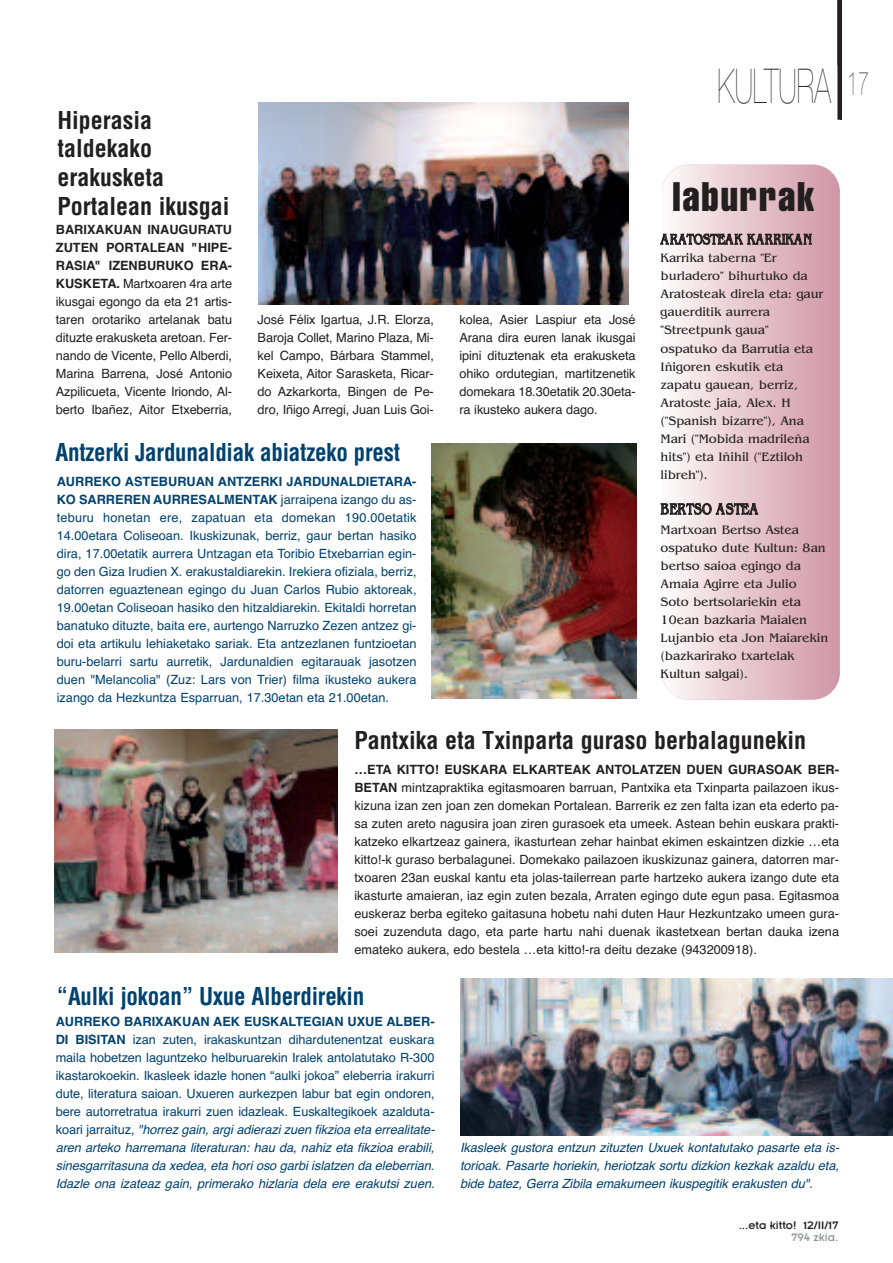
<style>
.page{position:relative;width:893px;height:1263px;background:#fff}
.page>*{position:absolute;margin:0;border:0;box-sizing:border-box;transform-origin:0 0}
.t1{font:200 48px "Helvetica Neue";color:#231f20;scale:.6 1}
.t2{font:extra-condensed 40.5px "Helvetica";letter-spacing:.045em;color:#231f20}
.t3{font:700 condensed 24px/28.8px "Helvetica";color:#231f20}
.t4{font:700 condensed 24px "Helvetica";letter-spacing:-.01em;color:#004270;scale:.96 1}
.t5{font:15.75px "Benguiat";letter-spacing:.035em;color:#231f20;scale:.8 1}
.t6{font:15px "Benguiat";letter-spacing:.055em;color:#231f20;scale:.8 1}
.t7{font:12.75px/18px "Helvetica";letter-spacing:-.01em;color:#231f20;text-align:justify}
.t8{font:12.75px/18px "Helvetica";color:#004270;text-align:justify}
.t9{font:12.75px/18px "Benguiat";color:#231f20}
.t10{font:italic 12.75px/18px "Helvetica";letter-spacing:-.005em;color:#004270;text-align:justify}
.t11{font:12px "Insignia";color:#231f20}
.t12{font:12px "Insignia";color:#939598}
.s1{font-weight:700}
.s2{font-style:italic}
</style>
<div class="page">
<div style="left:837px;top:0;width:5px;height:120px;background:#231f20"></div>
<img style="left:258px;top:103px;width:370px;height:201px">
<img style="left:432px;top:444px;width:204px;height:255px">
<div style="left:662px;top:165px;width:178px;height:534px;background:linear-gradient(to right,#fdf9fa,#d095a5);border-radius:27px"></div>
<img style="left:54px;top:729px;width:283px;height:223px">
<img style="left:461px;top:978px;width:432px;height:157px">
<h3 class="t3" style="left:58px;top:106px;width:173px">Hiperasia taldekako erakusketa<br>Portalean ikusgai</h3>
<p class="t7" style="left:56px;top:221px;width:178px"><span class="s1">BARIXAKUAN INAUGURATU ZUTEN PORTALEAN "HIPE-RASIA" IZENBURUKO ERA-KUSKETA.</span> Martxoaren 4ra arte ikusgai egongo da eta 21 artis&shy;taren orotariko artelanak batu dituzte erakusketa aretoan. Fer&shy;nando de Vicente, Pello Alberdi, Marina Barrena, José Antonio Azpilicueta, Vicente Iriondo, Al&shy;berto Ibañez, Aitor Etxeberria,</p>
<p class="t7" style="left:258px;top:311px;width:178px">José Félix Igartua, J.R. Elorza, Baroja Collet, Marino Plaza, Mi&shy;kel Campo, Bárbara Stammel, Keixeta, Aitor Sarasketa, Ricar&shy;do Azkarkorta, Bingen de Pe&shy;dro, Iñigo Arregi, Juan Luis Goi-</p>
<p class="t7" style="left:459px;top:311px;width:178px">kolea, Asier Laspiur eta José Arana dira euren lanak ikusgai ipini dituztenak eta erakusketa ohiko ordutegian, martitzenetik domekara 18.30etatik 20.30eta&shy;ra ikusteko aukera dago.</p>
<h3 class="t4" style="left:56px;top:438px;width:361px">Antzerki Jardunaldiak abiatzeko prest</h3>
<p class="t8" style="left:57px;top:473px;width:361px"><span class="s1">AURREKO ASTEBURUAN ANTZERKI JARDUNALDIETARA-KO SARREREN AURRESALMENTAK</span> jarraipena izango du as&shy;teburu honetan ere, zapatuan eta domekan 190.00etatik 14.00etara Coliseoan. Ikuskizunak, berriz, gaur bertan hasiko dira, 17.00etatik aurrera Untzagan eta Toribio Etxebarrian egin&shy;go den Giza Irudien X. erakustaldiarekin. Irekiera ofiziala, berriz, datorren eguaztenean egingo du Juan Carlos Rubio aktoreak, 19.00etan Coliseoan hasiko den hitzaldiarekin. Ekitaldi horretan banatuko dituzte, baita ere, aurtengo Narruzko Zezen antzez gi&shy;doi eta artikulu lehiaketako sariak. Eta antzezlanen funtzioetan buru-belarri sartu aurretik, Jardunaldien egitarauak jasotzen duen "Melancolia" (Zuz: Lars von Trier) filma ikusteko aukera izango da Hezkuntza Esparruan, 17.30etan eta 21.00etan.</p>
<h1 class="t1" style="left:718px;top:59px;width:254px">KULTURA <sup>17</sup></h1>
<h2 class="t2" style="left:672px;top:182px;width:144px">laburrak</h2>
<p class="t6" style="left:661px;top:230px;width:191px">ARATOSTEAK KARRIKAN</p>
<p class="t9" style="left:661px;top:249px;width:164px">Karrika taberna "Er burladero" bihurtuko da<br>Aratosteak direla eta: gaur gauerditik aurrera "Streetpunk gaua" ospatuko da Barrutia eta<br>Iñigoren eskutik eta zapatu gauean, berriz,<br>Aratoste jaia, Alex. H ("Spanish bizarre"), Ana<br>Mari ("Mobida madrileña hits") eta Iñihil ("Eztiloh libreh").</p>
<p class="t5" style="left:661px;top:499px;width:123px">BERTSO ASTEA</p>
<p class="t9" style="left:661px;top:521px;width:169px">Martxoan Bertso Astea ospatuko dute Kultun: 8an bertso saioa egingo da<br>Amaia Agirre eta Julio<br>Soto bertsolariekin eta<br>10ean bazkaria Maialen<br>Lujanbio eta Jon Maiarekin (bazkarirako txartelak<br>Kultun salgai).</p>
<h3 class="t3" style="left:354px;top:726px;width:453px">Pantxika eta Txinparta guraso berbalagunekin</h3>
<p class="t7" style="left:354px;top:761px;width:486px"><span class="s1">…ETA KITTO! EUSKARA ELKARTEAK ANTOLATZEN DUEN GURASOAK BER-BETAN</span> mintzapraktika egitasmoaren barruan, Pantxika eta Txinparta pailazoen ikus&shy;kizuna izan zen joan zen domekan Portalean. Barrerik ez zen falta izan eta ederto pa&shy;sa zuten areto nagusira joan ziren gurasoek eta umeek. Astean behin euskara prakti&shy;katzeko elkartzeaz gainera, ikasturtean zehar hainbat ekimen eskaintzen dizkie …eta kitto!-k guraso berbalagunei. Domekako pailazoen ikuskizunaz gainera, datorren mar&shy;txoaren 23an euskal kantu eta jolas-tailerrean parte hartzeko aukera izango dute eta ikasturte amaieran, iaz egin zuten bezala, Arraten egingo dute egun pasa. Egitasmoa euskeraz berba egiteko gaitasuna hobetu nahi duten Haur Hezkuntzako umeen gura&shy;soei zuzenduta dago, eta parte hartu nahi duenak ikastetxean bertan dauka izena emateko aukera, edo bestela …eta kitto!-ra deitu dezake (943200918).</p>
<h3 class="t4" style="left:57px;top:983px;width:322px">“Aulki jokoan” Uxue Alberdirekin</h3>
<p class="t8" style="left:56px;top:1013px;width:381px"><span class="s1">AURREKO BARIXAKUAN AEK EUSKALTEGIAN UXUE ALBER-DI BISITAN</span> izan zuten, irakaskuntzan dihardutenentzat euskara maila hobetzen laguntzeko helburuarekin Iralek antolatutako R-300 ikastarokoekin. Ikasleek idazle honen “aulki jokoa” eleberria irakurri dute, literatura saioan. Uxueren aurkezpen labur bat egin ondoren, bere autorretratua irakurri zuen idazleak. Euskaltegikoek azalduta&shy;koari jarraituz, <span class="s2">"horrez gain, argi adierazi zuen fikzioa eta errealitate&shy;aren arteko harremana literaturan: hau da, nahiz eta fikzioa erabili, sinesgarritasuna da xedea, eta hori oso garbi islatzen da eleberrian.<br>Idazle ona izateaz gain, primerako hizlaria dela ere erakutsi zuen.</span></p>
<p class="t10" style="left:460px;top:1139px;width:381px">Ikasleek gustora entzun zituzten Uxuek kontatutako pasarte eta is&shy;torioak. Pasarte horiekin, heriotzak sortu dizkion kezkak azaldu eta, bide batez, Gerra Zibila emakumeen ikuspegitik erakusten du".</p>
<p class="t11" style="left:739px;top:1222px;width:101px">...eta kitto! 12/II/17</p>
<p class="t12" style="left:791px;top:1234px;width:48px">794 zkia.</p>
</div>
